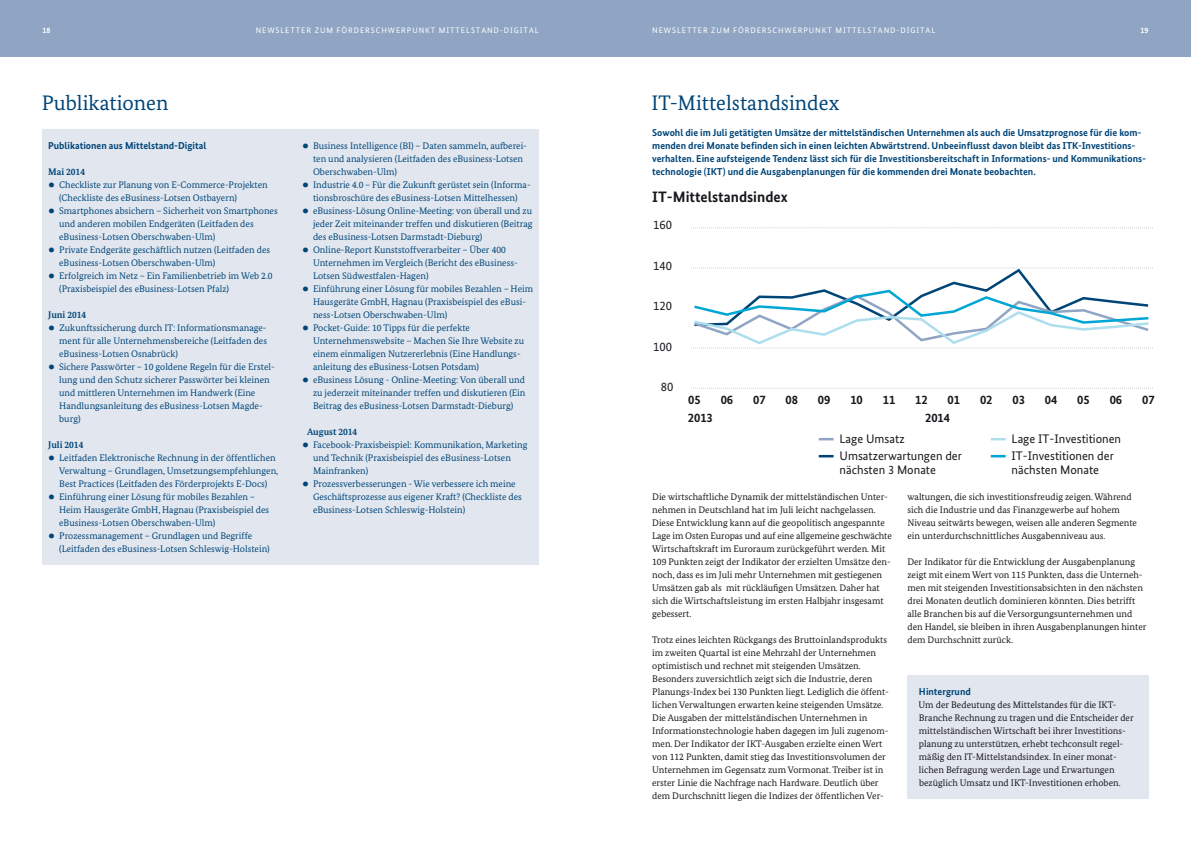
<style>
.page{position:relative;width:1191px;height:842px;background:#fff}
.page>*{position:absolute;margin:0;border:0;box-sizing:border-box;transform-origin:0 0}
.t1{font:21px "Bundes Serif";color:#004578}
.t2{font:700 15.1px "Bundes Sans";color:#1a171c}
.t3{font:700 12.6px "Bundes Sans";color:#1a171c}
.t4{font:12.6px "Bundes Sans";color:#1a171c}
.t5{font:12.4px/14px "Bundes Sans";color:#1a171c}
.t6{font:700 10px/13px "Bundes Sans";color:#004578}
.t7{font:9.5px/13px "Bundes Serif";color:#004578}
.t8{font:9.5px/13px "Bundes Serif";color:#1a171c}
.t9{font:700 9.5px "Bundes Serif";color:#004578}
.t10{font:8px "Bundes Sans";letter-spacing:.11em;color:#fff}
.t11{font:700 8px "Bundes Sans";color:#fff}
.s1{font-weight:700;font-size:21px}
</style>
<div class="page">
<div style="left:0;top:0;width:595px;height:57px;background:#8fa5c3"></div>
<div style="left:595px;top:0;width:596px;height:57px;background:#8fa5c3"></div>
<div style="left:43px;top:130px;width:496px;height:435px;background:#e2e7ef"></div>
<svg style="left:691px;top:228px;width:462px;height:1px"></svg>
<svg style="left:691px;top:388px;width:462px;height:1px"></svg>
<svg style="left:818px;top:438px;width:15px;height:2px"></svg>
<svg style="left:990px;top:438px;width:15px;height:2px"></svg>
<svg style="left:818px;top:455px;width:15px;height:2px"></svg>
<svg style="left:990px;top:455px;width:15px;height:2px"></svg>
<svg style="left:691px;top:267px;width:462px;height:82px"></svg>
<div style="left:907px;top:676px;width:241px;height:123px;background:#e2e7ef"></div>
<p class="t11" style="left:43px;top:25px;width:9px">18</p>
<p class="t10" style="left:256px;top:25px;width:284px">NEWSLETTER ZUM FÖRDERSCHWERPUNKT MITTELSTAND-DIGITAL</p>
<p class="t10" style="left:652px;top:25px;width:284px">NEWSLETTER ZUM FÖRDERSCHWERPUNKT MITTELSTAND-DIGITAL</p>
<p class="t11" style="left:1140px;top:25px;width:9px">19</p>
<h2 class="t1" style="left:42px;top:90px;width:128px">Publikationen</h2>
<h4 class="t6" style="left:48px;top:139px;width:159px">Publikationen aus Mittelstand-Digital</h4>
<p class="t9" style="left:48px;top:166px;width:38px">Mai 2014</p>
<p class="t7" style="left:59px;top:178px;width:210px;text-indent:-11px"><span class="s1">•</span> Checkliste zur Planung von E-Commerce-Projekten (Checkliste des eBusiness-Lotsen Ostbayern)</p>
<p class="t7" style="left:59px;top:204px;width:220px;text-indent:-11px"><span class="s1">•</span> Smartphones absichern – Sicherheit von Smartphones und anderen mobilen Endgeräten (Leitfaden des eBusiness-Lotsen Oberschwaben-Ulm)</p>
<p class="t7" style="left:59px;top:243px;width:212px;text-indent:-11px"><span class="s1">•</span> Private Endgeräte geschäftlich nutzen (Leitfaden des eBusiness-Lotsen Oberschwaben-Ulm)</p>
<p class="t7" style="left:59px;top:269px;width:215px;text-indent:-11px"><span class="s1">•</span> Erfolgreich im Netz – Ein Familienbetrieb im Web 2.0 (Praxisbeispiel des eBusiness-Lotsen Pfalz)</p>
<p class="t9" style="left:48px;top:309px;width:40px">Juni 2014</p>
<p class="t7" style="left:59px;top:321px;width:209px;text-align:justify;text-indent:-11px"><span class="s1">•</span> Zukunftssicherung durch IT: Informationsmanage&shy;ment für alle Unternehmensbereiche (Leitfaden des eBusiness-Lotsen Osnabrück)</p>
<p class="t7" style="left:59px;top:360px;width:217px;text-indent:-11px"><span class="s1">•</span> Sichere Passwörter – 10 goldene Regeln für die Erstel&shy;lung und den Schutz sicherer Passwörter bei kleinen und mittleren Unternehmen im Handwerk (Eine Handlungsanleitung des eBusiness-Lotsen Magde&shy;burg)</p>
<p class="t9" style="left:48px;top:439px;width:37px">Juli 2014</p>
<p class="t7" style="left:59px;top:451px;width:220px;text-indent:-11px"><span class="s1">•</span> Leitfaden Elektronische Rechnung in der öffentlichen<br>Verwaltung – Grundlagen, Umsetzungsempfehlungen,<br>Best Practices (Leitfaden des Förderprojekts E-Docs)</p>
<p class="t7" style="left:59px;top:490px;width:212px;text-indent:-11px"><span class="s1">•</span> Einführung einer Lösung für mobiles Bezahlen –<br>Heim Hausgeräte GmbH, Hagnau (Praxisbeispiel des eBusiness-Lotsen Oberschwaben-Ulm)</p>
<p class="t7" style="left:59px;top:529px;width:212px;text-indent:-11px"><span class="s1">•</span> Prozessmanagement – Grundlagen und Begriffe (Leitfaden des eBusiness-Lotsen Schleswig-Holstein)</p>
<p class="t7" style="left:313px;top:139px;width:215px;text-indent:-11px"><span class="s1">•</span> Business Intelligence (BI) – Daten sammeln, aufberei&shy;ten und analysieren (Leitfaden des eBusiness-Lotsen<br>Oberschwaben-Ulm)</p>
<p class="t7" style="left:302px;top:178px;width:230px;text-align:center"><span class="s1">•</span> Industrie 4.0 – Für die Zukunft gerüstet sein (Informa&shy;tionsbroschüre des eBusiness-Lotsen Mittelhessen)</p>
<p class="t7" style="left:313px;top:204px;width:221px;text-align:justify;text-indent:-11px"><span class="s1">•</span> eBusiness-Lösung Online-Meeting: von überall und zu jeder Zeit miteinander treffen und diskutieren (Beitrag des eBusiness-Lotsen Darmstadt-Dieburg)</p>
<p class="t7" style="left:313px;top:243px;width:206px;text-indent:-11px"><span class="s1">•</span> Online-Report Kunststoffverarbeiter – Über 400<br>Unternehmen im Vergleich (Bericht des eBusiness-<br>Lotsen Südwestfalen-Hagen)</p>
<p class="t7" style="left:313px;top:282px;width:222px;text-indent:-11px"><span class="s1">•</span> Einführung einer Lösung für mobiles Bezahlen – Heim<br>Hausgeräte GmbH, Hagnau (Praxisbeispiel des eBusi&shy;ness-Lotsen Oberschwaben-Ulm)</p>
<p class="t7" style="left:313px;top:321px;width:213px;text-indent:-11px"><span class="s1">•</span> Pocket-Guide: 10 Tipps für die perfekte Unternehmenswebsite – Machen Sie Ihre Website zu einem einmaligen Nutzererlebnis (Eine Handlungs&shy;anleitung des eBusiness-Lotsen Potsdam)</p>
<p class="t7" style="left:313px;top:373px;width:214px;text-align:justify;text-indent:-11px"><span class="s1">•</span> eBusiness Lösung - Online-Meeting: Von überall und zu jederzeit miteinander treffen und diskutieren (Ein Beitrag des eBusiness-Lotsen Darmstadt-Dieburg)</p>
<p class="t9" style="left:307px;top:426px;width:52px">August 2014</p>
<p class="t7" style="left:313px;top:438px;width:216px;text-indent:-11px"><span class="s1">•</span> Facebook-Praxisbeispiel: Kommunikation, Marketing und Technik (Praxisbeispiel des eBusiness-Lotsen<br>Mainfranken)</p>
<p class="t7" style="left:313px;top:477px;width:210px;text-indent:-11px"><span class="s1">•</span> Prozessverbesserungen - Wie verbessere ich meine<br>Geschäftsprozesse aus eigener Kraft? (Checkliste des eBusiness-Lotsen Schleswig-Holstein)</p>
<h2 class="t1" style="left:651px;top:90px;width:189px">IT-Mittelstandsindex</h2>
<h4 class="t6" style="left:652px;top:126px;width:495px">Sowohl die im Juli getätigten Umsätze der mittelständischen Unternehmen als auch die Umsatzprognose für die kom&shy;menden drei Monate befinden sich in einen leichten Abwärtstrend. Unbeeinflusst davon bleibt das ITK-Investitions&shy;verhalten. Eine aufsteigende Tendenz lässt sich für die Investitionsbereitschaft in Informations- und Kommunikations&shy;technologie (IKT) und die Ausgabenplanungen für die kommenden drei Monate beobachten.</h4>
<p class="t2" style="left:652px;top:188px;width:137px">IT-Mittelstandsindex</p>
<p class="t4" style="left:653px;top:217px;width:20px">160</p>
<p class="t4" style="left:653px;top:258px;width:20px">140</p>
<p class="t4" style="left:653px;top:298px;width:20px">120</p>
<p class="t4" style="left:653px;top:339px;width:20px">100</p>
<p class="t4" style="left:661px;top:379px;width:14px">80</p>
<p class="t3" style="left:688px;top:392px;width:14px">05</p>
<p class="t3" style="left:720px;top:392px;width:14px">06</p>
<p class="t3" style="left:753px;top:392px;width:14px">07</p>
<p class="t3" style="left:785px;top:392px;width:14px">08</p>
<p class="t3" style="left:818px;top:392px;width:14px">09</p>
<p class="t3" style="left:850px;top:392px;width:14px">10</p>
<p class="t3" style="left:882px;top:392px;width:14px">11</p>
<p class="t3" style="left:915px;top:392px;width:14px">12</p>
<p class="t3" style="left:947px;top:392px;width:14px">01</p>
<p class="t3" style="left:980px;top:392px;width:14px">02</p>
<p class="t3" style="left:1012px;top:392px;width:14px">03</p>
<p class="t3" style="left:1044px;top:392px;width:14px">04</p>
<p class="t3" style="left:1077px;top:392px;width:14px">05</p>
<p class="t3" style="left:687px;top:410px;width:27px">2013</p>
<p class="t3" style="left:925px;top:410px;width:27px">2014</p>
<p class="t3" style="left:1109px;top:392px;width:14px">06</p>
<p class="t3" style="left:1142px;top:392px;width:14px">07</p>
<p class="t5" style="left:839px;top:432px;width:67px">Lage Umsatz</p>
<p class="t5" style="left:1011px;top:432px;width:111px">Lage IT-Investitionen</p>
<p class="t5" style="left:839px;top:449px;width:124px">Umsatzerwartungen der nächsten 3 Monate</p>
<p class="t5" style="left:1011px;top:449px;width:104px">IT-Investitionen der nächsten Monate</p>
<p class="t8" style="left:652px;top:490px;width:241px">Die wirtschaftliche Dynamik der mittelständischen Unter&shy;nehmen in Deutschland hat im Juli leicht nachgelassen.<br>Diese Entwicklung kann auf die geopolitisch angespannte Lage im Osten Europas und auf eine allgemeine geschwächte Wirtschaftskraft im Euroraum zurückgeführt werden. Mit 109 Punkten zeigt der Indikator der erzielten Umsätze den&shy;noch, dass es im Juli mehr Unternehmen mit gestiegenen Umsätzen gab als mit rückläufigen Umsätzen. Daher hat sich die Wirtschaftsleistung im ersten Halbjahr insgesamt gebessert.</p>
<p class="t8" style="left:652px;top:633px;width:237px">Trotz eines leichten Rückgangs des Bruttoinlandsprodukts im zweiten Quartal ist eine Mehrzahl der Unternehmen optimistisch und rechnet mit steigenden Umsätzen.<br>Besonders zuversichtlich zeigt sich die Industrie, deren Planungs-Index bei 130 Punkten liegt. Lediglich die öffent&shy;lichen Verwaltungen erwarten keine steigenden Umsätze.</p>
<p class="t8" style="left:652px;top:711px;width:238px">Die Ausgaben der mittelständischen Unternehmen in Informationstechnologie haben dagegen im Juli zugenom&shy;men. Der Indikator der IKT-Ausgaben erzielte einen Wert von 112 Punkten, damit stieg das Investitionsvolumen der Unternehmen im Gegensatz zum Vormonat. Treiber ist in erster Linie die Nachfrage nach Hardware. Deutlich über dem Durchschnitt liegen die Indizes der öffentlichen Ver-</p>
<p class="t8" style="left:907px;top:490px;width:231px">waltungen, die sich investitionsfreudig zeigen. Während sich die Industrie und das Finanzgewerbe auf hohem Niveau seitwärts bewegen, weisen alle anderen Segmente ein unterdurchschnittliches Ausgabenniveau aus.</p>
<p class="t8" style="left:907px;top:555px;width:241px">Der Indikator für die Entwicklung der Ausgabenplanung zeigt mit einem Wert von 115 Punkten, dass die Unterneh&shy;men mit steigenden Investitionsabsichten in den nächsten drei Monaten deutlich dominieren könnten. Dies betrifft alle Branchen bis auf die Versorgungsunternehmen und den Handel, sie bleiben in ihren Ausgabenplanungen hinter dem Durchschnitt zurück.</p>
<h4 class="t6" style="left:919px;top:685px;width:53px">Hintergrund</h4>
<p class="t8" style="left:918px;top:698px;width:217px">Um der Bedeutung des Mittelstandes für die IKT-Branche Rechnung zu tragen und die Entscheider der mittelständischen Wirtschaft bei ihrer Investitions&shy;planung zu unterstützen, erhebt techconsult regel&shy;mäßig den IT-Mittelstandsindex. In einer monat&shy;lichen Befragung werden Lage und Erwartungen bezüglich Umsatz und IKT-Investitionen erhoben.</p>
</div>
